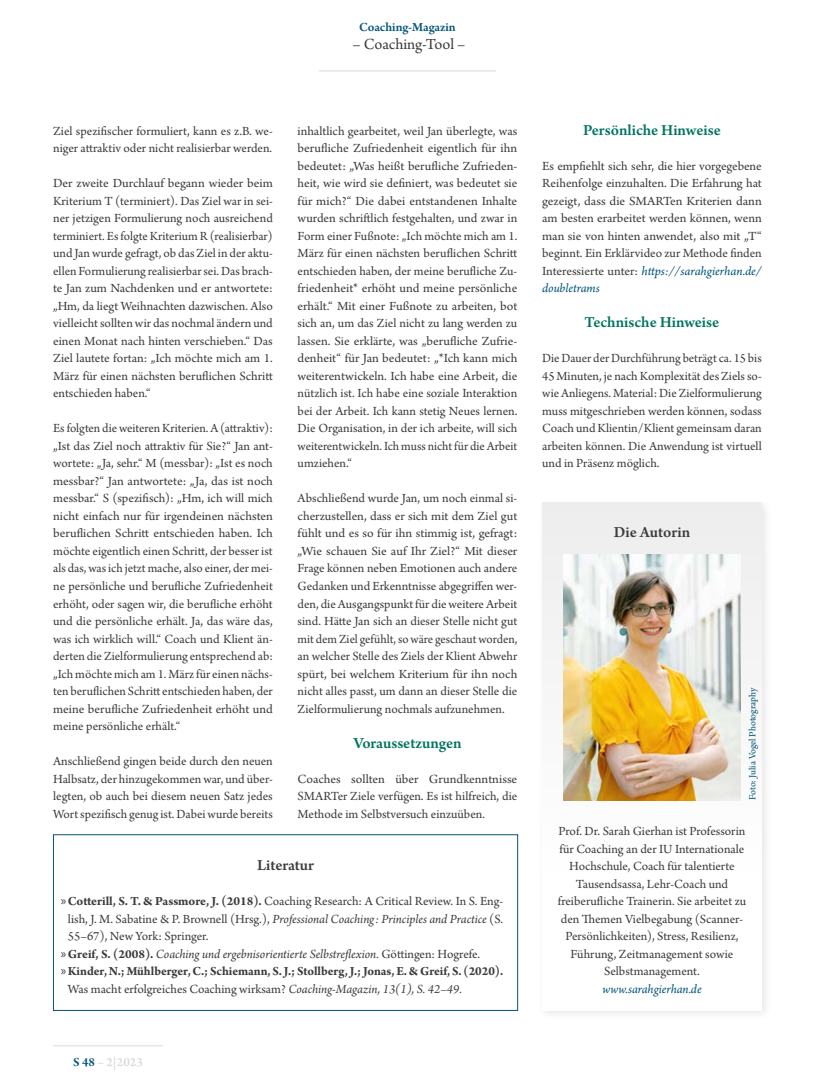
<style>
.page{position:relative;width:815px;height:1081px;background:#fff}
.page>*{position:absolute;margin:0;border:0;box-sizing:border-box;transform-origin:0 0}
.t1{font:600 16.25px "Arno Pro";letter-spacing:-.005em;color:#00745f}
.t2{font:600 16.25px "Arno Pro";color:#3c3c3b}
.t3{font:16.25px "Arno Pro";letter-spacing:-.005em;color:#3c3c3b}
.t4{font:13.12px/17.5px "Arno Pro";color:#3c3c3b;text-align:justify}
.t5{font:italic 13.12px "Arno Pro";letter-spacing:-.005em;color:#3c3c3b}
.t6{font:700 13.12px "Arno Pro";color:#3c3c3b}
.t7{font:italic 13.12px "Arno Pro";letter-spacing:-.005em;color:#005478}
.t8{font:600 13.12px "Arno Pro";letter-spacing:-.005em;color:#005478}
.t9{font:600 13.12px "Arno Pro";color:#dadada}
.t10{font:10px "Arno Pro";letter-spacing:-.005em;color:#005478}
.s1{font-family:"Myriad Pro"}
.s2{font-weight:700}
.s3{font-style:normal}
.s4{font-family:"Myriad Pro";font-style:normal}
.s5{font-weight:700;font-style:normal}
.s6{font-family:"Myriad Pro";font-weight:400}
.s7{font-style:italic}
.s8{color:#005478}
.s9{font-style:italic;color:#005478}
</style>
<div class="page">
<div style="left:537px;top:497px;width:235px;height:523px;background:#000;opacity:.1"></div>
<div style="left:542px;top:502px;width:220px;height:508px;background:linear-gradient(to right,#fafaf9,#fafafa)"></div>
<img style="left:563px;top:555px;width:178px;height:245px">
<hr style="left:319px;top:71px;width:177px;height:1px;background:#dadada">
<hr style="left:53px;top:1045px;width:110px;height:1px;background:#dadada">
<p class="t8" style="left:359px;top:20px;width:98px">Coaching-Magazin</p>
<p class="t3" style="left:353px;top:34px;width:114px">– Coaching-Tool –</p>
<p class="t4" style="left:53px;top:123px;width:221px">Ziel spezifischer formuliert, kann es z.B. we&shy;niger attraktiv oder nicht realisierbar werden.</p>
<p class="t4" style="left:53px;top:175px;width:221px">Der zweite Durchlauf begann wieder beim Kriterium T (terminiert). Das Ziel war in sei&shy;ner jetzigen Formulierung noch ausreichend terminiert. Es folgte Kriterium R (realisierbar) und Jan wurde gefragt, ob das Ziel in der aktu&shy;ellen Formulierung realisierbar sei. Das brach&shy;te Jan zum Nachdenken und er antwortete: „Hm, da liegt Weihnachten dazwischen. Also vielleicht sollten wir das nochmal ändern und einen Monat nach hinten verschieben.“ Das Ziel lautete fortan: „Ich möchte mich am 1.<br>März für einen nächsten beruflichen Schritt entschieden haben.“</p>
<p class="t4" style="left:53px;top:420px;width:221px">Es folgten die weiteren Kriterien. A (attraktiv): „Ist das Ziel noch attraktiv für Sie?“ Jan ant&shy;wortete: „Ja, sehr.“ M (messbar): „Ist es noch messbar?“ Jan antwortete: „Ja, das ist noch messbar.“ S (spezifisch): „Hm, ich will mich nicht einfach nur für irgendeinen nächsten beruflichen Schritt entschieden haben. Ich möchte eigentlich einen Schritt, der besser ist als das, was ich jetzt mache, also einer, der mei&shy;ne persönliche und berufliche Zufriedenheit erhöht, oder sagen wir, die berufliche erhöht und die persönliche erhält. Ja, das wäre das, was ich wirklich will.“ Coach und Klient än&shy;derten die Zielformulierung entsprechend ab: „Ich möchte mich am 1. März für einen nächs&shy;ten beruflichen Schritt entschieden haben, der meine berufliche Zufriedenheit erhöht und meine persönliche erhält.“</p>
<p class="t4" style="left:53px;top:753px;width:221px">Anschließend gingen beide durch den neuen Halbsatz, der hinzugekommen war, und über&shy;legten, ob auch bei diesem neuen Satz jedes Wort spezifisch genug ist. Dabei wurde bereits</p>
<p class="t4" style="left:298px;top:123px;width:221px">inhaltlich gearbeitet, weil Jan überlegte, was berufliche Zufriedenheit eigentlich für ihn bedeutet: „Was heißt berufliche Zufrieden&shy;heit, wie wird sie definiert, was bedeutet sie für mich?“ Die dabei entstandenen Inhalte wurden schriftlich festgehalten, und zwar in Form einer Fußnote: „Ich möchte mich am 1.<br>März für einen nächsten beruflichen Schritt entschieden haben, der meine berufliche Zu&shy;friedenheit* erhöht und meine persönliche erhält.“ Mit einer Fußnote zu arbeiten, bot sich an, um das Ziel nicht zu lang werden zu lassen. Sie erklärte, was „berufliche Zufrie&shy;denheit“ für Jan bedeutet: „*Ich kann mich weiterentwickeln. Ich habe eine Arbeit, die nützlich ist. Ich habe eine soziale Interaktion bei der Arbeit. Ich kann stetig Neues lernen.<br>Die Organisation, in der ich arbeite, will sich weiterentwickeln. Ich muss nicht für die Arbeit umziehen.“</p>
<p class="t4" style="left:298px;top:490px;width:221px">Abschließend wurde Jan, um noch einmal si&shy;cherzustellen, dass er sich mit dem Ziel gut fühlt und es so für ihn stimmig ist, gefragt: „Wie schauen Sie auf Ihr Ziel?“ Mit dieser Frage können neben Emotionen auch andere Gedanken und Erkenntnisse abgegriffen wer&shy;den, die Ausgangspunkt für die weitere Arbeit sind. Hätte Jan sich an dieser Stelle nicht gut mit dem Ziel gefühlt, so wäre geschaut worden, an welcher Stelle des Ziels der Klient Abwehr spürt, bei welchem Kriterium für ihn noch nicht alles passt, um dann an dieser Stelle die Zielformulierung nochmals aufzunehmen.</p>
<p class="t1" style="left:353px;top:733px;width:110px">Voraussetzungen</p>
<p class="t4" style="left:298px;top:770px;width:221px">Coaches sollten über Grundkenntnisse SMARTer Ziele verfügen. Es ist hilfreich, die Methode im Selbstversuch einzuüben.</p>
<p class="t2" style="left:257px;top:856px;width:59px">Literatur</p>
<p class="t4" style="left:61px;top:893px;width:444px"><span class="s1">»</span><span class="s2">Cotterill, S. T. &amp; Passmore, J. (2018).</span> Coaching Research: A Critical Review. In S. Eng-</p>
<p class="t5" style="left:68px;top:911px;width:437px"><span class="s3">lish, J. M. Sabatine &amp; P. Brownell (Hrsg.),</span> Professional Coaching: Principles and Practice <span class="s3">(S.</span></p>
<p class="t4" style="left:68px;top:928px;width:142px">55–67), New York: Springer.</p>
<p class="t5" style="left:61px;top:946px;width:421px"><span class="s4">»</span><span class="s5">Greif, S. (2008).</span> Coaching und ergebnisorientierte Selbstreflexion. <span class="s3">Göttingen: Hogrefe.</span></p>
<p class="t6" style="left:61px;top:963px;width:444px"><span class="s6">»</span>Kinder, N.; Mühlberger, C.; Schiemann, S. J.; Stollberg, J.; Jonas, E. &amp; Greif, S. (2020).</p>
<p class="t4" style="left:68px;top:980px;width:395px">Was macht erfolgreiches Coaching wirksam? <span class="s7">Coaching-Magazin, 13(1), S. 42–49.</span></p>
<p class="t9" style="left:73px;top:1054px;width:71px"><span class="s8">S 48</span> – 2|2023</p>
<p class="t1" style="left:583px;top:121px;width:139px">Persönliche Hinweise</p>
<p class="t4" style="left:542px;top:158px;width:221px">Es empfiehlt sich sehr, die hier vorgegebene Reihenfolge einzuhalten. Die Erfahrung hat gezeigt, dass die SMARTen Kriterien dann am besten erarbeitet werden können, wenn man sie von hinten anwendet, also mit „T“ beginnt. Ein Erklärvideo zur Methode finden Interessierte unter: <span class="s9">https://sarahgierhan.de/ doubletrams</span></p>
<p class="t1" style="left:585px;top:313px;width:136px">Technische Hinweise</p>
<p class="t4" style="left:542px;top:350px;width:221px">Die Dauer der Durchführung beträgt ca. 15 bis 45 Minuten, je nach Komplexität des Ziels so&shy;wie Anliegens. Material: Die Zielformulierung muss mitgeschrieben werden können, sodass Coach und Klientin/Klient gemeinsam daran arbeiten können. Die Anwendung ist virtuell und in Präsenz möglich.</p>
<p class="t2" style="left:614px;top:523px;width:78px">Die Autorin</p>
<p class="t10" style="left:747px;top:800px;width:114px;rotate:-90deg">Foto: Julia Vogel Photography</p>
<p class="t4" style="left:558px;top:823px;width:190px;text-align:center">Prof. Dr. Sarah Gierhan ist Professorin für Coaching an der IU Internationale Hochschule, Coach für talentierte Tausendsassa, Lehr-Coach und freiberufliche Trainerin. Sie arbeitet zu den Themen Vielbegabung (Scanner-Persönlichkeiten), Stress, Resilienz, Führung, Zeitmanagement sowie Selbstmanagement.</p>
<p class="t7" style="left:602px;top:981px;width:101px">www.sarahgierhan.de</p>
</div>
